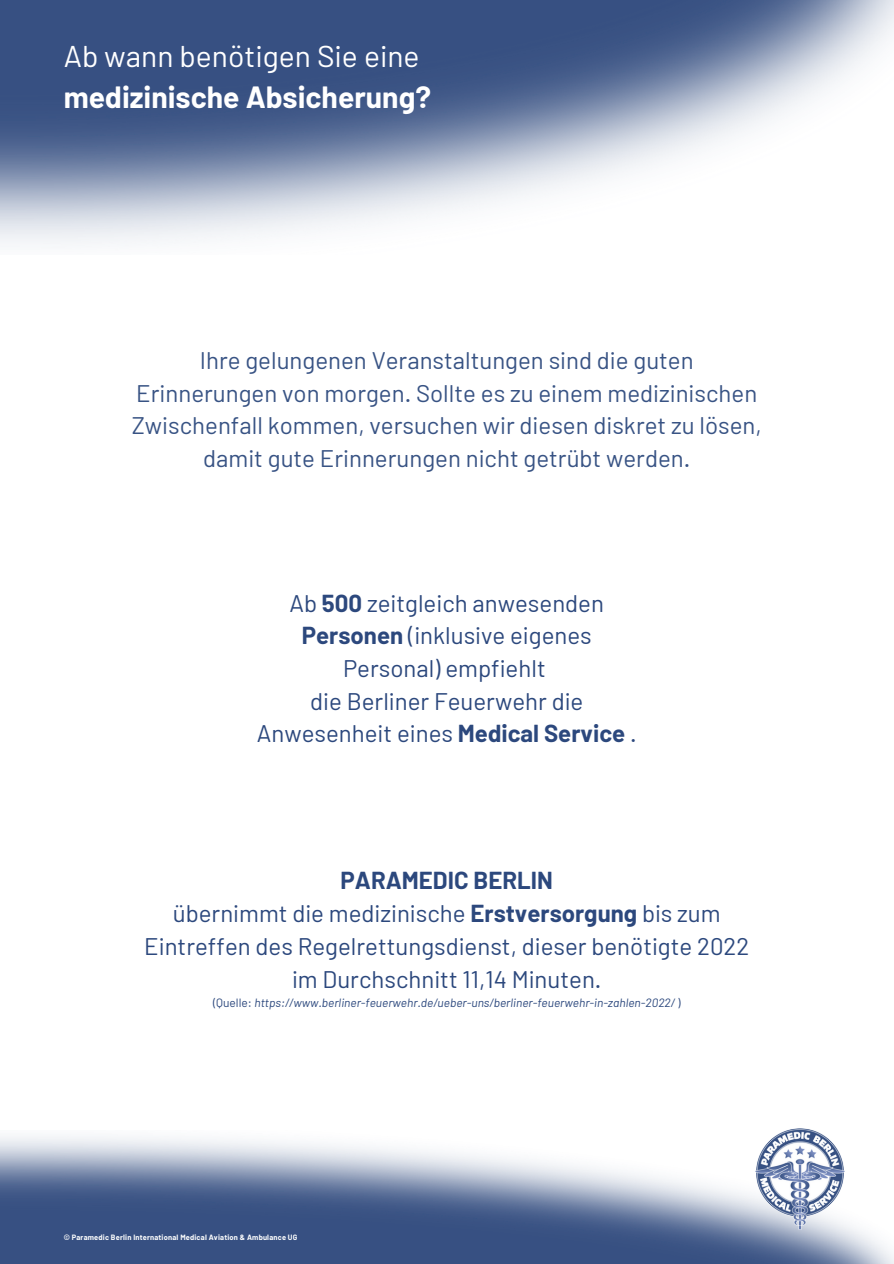
<style>
.page{position:relative;width:894px;height:1264px;background:#fff}
.page>*{position:absolute;margin:0;border:0;box-sizing:border-box;transform-origin:0 0}
.t1{font:700 30px/41.7px "Barlow";color:#fff}
.t2{font:24px/32.7px "Barlow";color:#2c487d;text-align:center}
.t3{font:24px/32.7px "Barlow";color:#385384;text-align:center}
.t4{font:italic 12px "Barlow";color:#2c487d}
.t5{font:700 7.5px "Barlow";letter-spacing:.025em;color:#fdfefe}
.s1{font-weight:400}
.s2{font-weight:700}
.s3{font-style:normal}
</style>
<div class="page">
<img style="left:0;top:1136px;width:893px;height:127px">
<img style="left:754px;top:1128px;width:91px;height:101px">
<img style="left:0;top:0;width:893px;height:244px">
<p class="t1" style="left:64px;top:34px;width:368px"><span class="s1">Ab wann benötigen Sie eine </span>medizinische Absicherung?</p>
<p class="t3" style="left:132px;top:343px;width:631px">Ihre gelungenen Veranstaltungen sind die guten Erinnerungen von morgen. Sollte es zu einem medizinischen Zwischenfall kommen, versuchen wir diesen diskret zu lösen, damit gute Erinnerungen nicht getrübt werden.</p>
<h2 class="t2" style="left:257px;top:586px;width:381px">Ab <span class="s2">500</span> zeitgleich anwesenden<br><span class="s2">Personen</span> (inklusive eigenes<br>Personal) empfiehlt<br>die Berliner Feuerwehr die<br>Anwesenheit eines <span class="s2">Medical Service</span> .</h2>
<h2 class="t2" style="left:144px;top:862px;width:606px"><span class="s2">PARAMEDIC BERLIN<br></span>übernimmt die medizinische <span class="s2">Erstversorgung</span> bis zum Eintreffen des Regelrettungsdienst, dieser benötigte 2022 im Durchschnitt 11,14 Minuten.</h2>
<h2 class="t4" style="left:213px;top:994px;width:469px"><span class="s3">(Quelle:</span> https://www.berliner-feuerwehr.de/ueber-uns/berliner-feuerwehr-in-zahlen-2022/ <span class="s3">)</span></h2>
<p class="t5" style="left:64px;top:1232px;width:235px">© Paramedic Berlin International Medical Aviation &amp; Ambulance UG</p>
</div>
